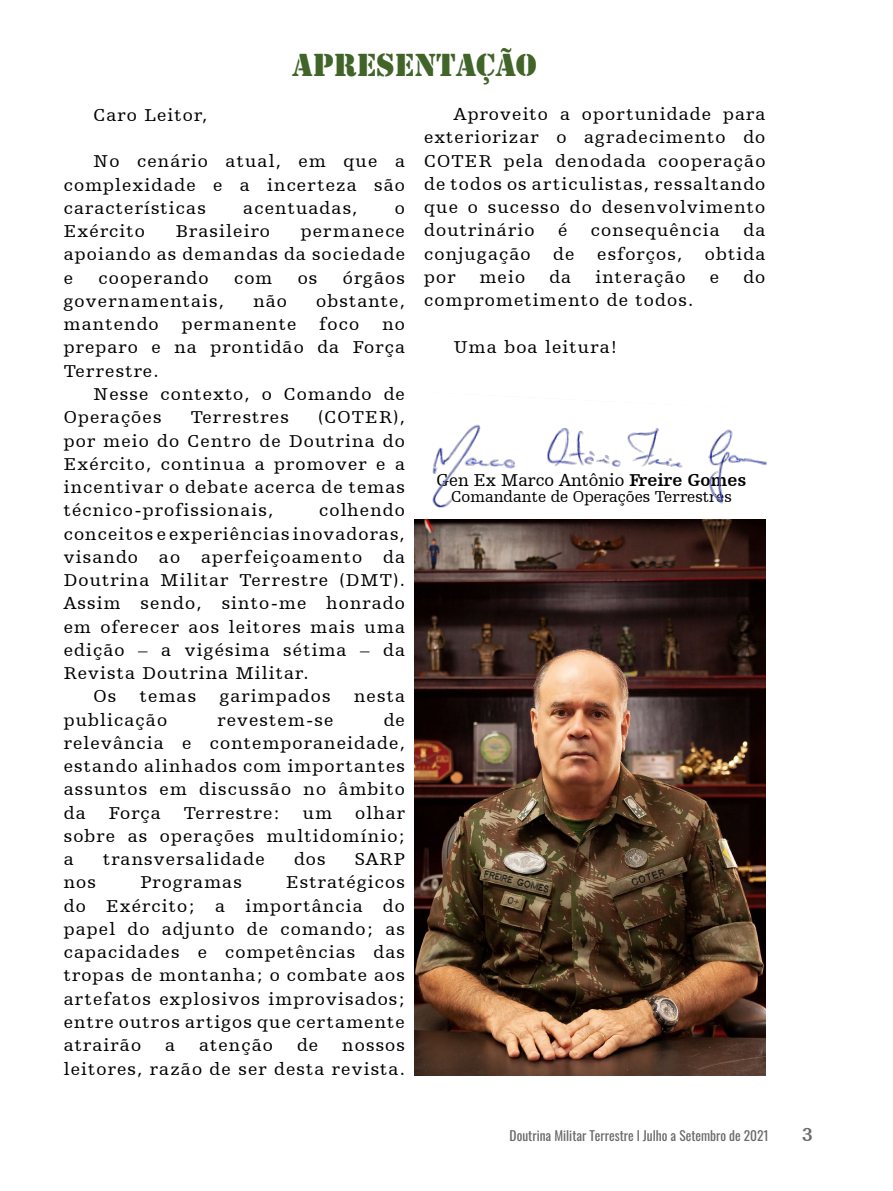
<style>
.page{position:relative;width:893px;height:1191px;background:#fff}
.page>*{position:absolute;margin:0;border:0;box-sizing:border-box;transform-origin:0 0}
.t1{font:33px "Army";color:#416529}
.t2{font:700 19.5px "Humanist Slabserif 712 BT";color:#696969}
.NOTAS{font:18px/23.2px "Humanist Slabserif 712 BT";letter-spacing:.06em;color:#000;text-align:justify;scale:1.05 1}
.NOTAS-2{font:18px "Humanist Slabserif 712 BT";color:#000}
.editorial{font:16.5px "Humanist Slabserif 712 BT";color:#000}
.t3{font:13.35px "Oswald";color:#696969}
.s1{font-weight:700}
</style>
<div class="page">
<img style="left:415px;top:520px;width:350px;height:556px">
<img style="left:418px;top:424px;width:349px;height:116px">
<p class="t1" style="left:292px;top:46px;width:246px">APRESENTAÇÃO</p>
<p class="NOTAS" style="left:94px;top:103px;width:110px">Caro Leitor,</p>
<p class="NOTAS" style="left:64px;top:149px;width:326px;text-indent:30px">No cenário atual, em que a complexidade e a incerteza são características</p>
<p class="NOTAS" style="left:243px;top:196px;width:110px">acentuadas,</p>
<p class="NOTAS" style="left:395px;top:196px;width:11px">o</p>
<p class="NOTAS" style="left:64px;top:219px;width:79px">Exército</p>
<p class="NOTAS" style="left:176px;top:219px;width:91px">Brasileiro</p>
<p class="NOTAS" style="left:64px;top:219px;width:326px;text-indent:237px">permanece apoiando as demandas da sociedade e</p>
<p class="NOTAS" style="left:98px;top:266px;width:106px">cooperando</p>
<p class="NOTAS" style="left:234px;top:266px;width:38px">com</p>
<p class="NOTAS" style="left:298px;top:266px;width:20px">os</p>
<p class="NOTAS" style="left:343px;top:266px;width:61px">órgãos</p>
<p class="NOTAS" style="left:64px;top:289px;width:154px">governamentais,</p>
<p class="NOTAS" style="left:253px;top:289px;width:34px">não</p>
<p class="NOTAS" style="left:316px;top:289px;width:86px">obstante,</p>
<p class="NOTAS" style="left:64px;top:312px;width:92px">mantendo</p>
<p class="NOTAS" style="left:182px;top:312px;width:111px">permanente</p>
<p class="NOTAS" style="left:320px;top:312px;width:39px">foco</p>
<p class="NOTAS" style="left:64px;top:312px;width:326px;text-indent:319px">no preparo e na prontidão da Força Terrestre.</p>
<p class="NOTAS" style="left:64px;top:382px;width:326px;text-indent:30px">Nesse contexto, o Comando de<br>Operações</p>
<p class="NOTAS" style="left:64px;top:405px;width:326px;text-indent:254px">(COTER), por meio do Centro de Doutrina do Exército, continua a promover e a incentivar o debate acerca de temas técnico-profissionais,</p>
<p class="NOTAS" style="left:191px;top:405px;width:95px">Terrestres</p>
<p class="NOTAS" style="left:64px;top:498px;width:327px;text-indent:255px">colhendo conceitos e experiências inovadoras, visando ao aperfeiçoamento da Doutrina Militar Terrestre (DMT).<br>Assim sendo, sinto-me honrado em oferecer aos leitores mais uma edição – a vigésima sétima – da Revista Doutrina Militar.</p>
<p class="NOTAS" style="left:94px;top:684px;width:23px">Os</p>
<p class="NOTAS" style="left:140px;top:684px;width:55px">temas</p>
<p class="NOTAS" style="left:220px;top:684px;width:107px">garimpados</p>
<p class="NOTAS" style="left:354px;top:684px;width:50px">nesta</p>
<p class="NOTAS" style="left:64px;top:707px;width:100px">publicação</p>
<p class="NOTAS" style="left:217px;top:707px;width:112px">revestem-se</p>
<p class="NOTAS" style="left:64px;top:707px;width:326px;text-indent:320px">de relevância e contemporaneidade, estando alinhados com importantes assuntos em discussão no âmbito da</p>
<p class="NOTAS" style="left:64px;top:800px;width:326px;text-indent:291px">olhar sobre as operações multidomínio; a</p>
<p class="NOTAS" style="left:109px;top:800px;width:51px">Força</p>
<p class="NOTAS" style="left:184px;top:800px;width:93px">Terrestre:</p>
<p class="NOTAS" style="left:303px;top:800px;width:29px">um</p>
<p class="NOTAS" style="left:103px;top:847px;width:155px">transversalidade</p>
<p class="NOTAS" style="left:294px;top:847px;width:32px">dos</p>
<p class="NOTAS" style="left:355px;top:847px;width:49px">SARP</p>
<p class="NOTAS" style="left:64px;top:870px;width:326px;text-indent:222px">Estratégicos do Exército; a importância do papel do adjunto de comando; as capacidades e competências das tropas de montanha; o combate aos artefatos explosivos improvisados; entre outros artigos que certamente atrairão</p>
<p class="NOTAS" style="left:64px;top:870px;width:32px">nos</p>
<p class="NOTAS" style="left:140px;top:870px;width:98px">Programas</p>
<p class="NOTAS" style="left:165px;top:1033px;width:11px">a</p>
<p class="NOTAS" style="left:199px;top:1033px;width:72px">atenção</p>
<p class="NOTAS" style="left:297px;top:1033px;width:22px">de</p>
<p class="NOTAS" style="left:64px;top:1033px;width:326px;text-align:right">nossos<br>leitores, razão de ser desta revista.</p>
<p class="NOTAS" style="left:424px;top:102px;width:326px;text-indent:30px">Aproveito a oportunidade para exteriorizar o agradecimento do COTER pela denodada cooperação de todos os articulistas, ressaltando que o sucesso do desenvolvimento doutrinário</p>
<p class="NOTAS" style="left:558px;top:218px;width:10px">é</p>
<p class="NOTAS" style="left:591px;top:218px;width:124px">consequência</p>
<p class="NOTAS" style="left:743px;top:218px;width:22px">da</p>
<p class="NOTAS" style="left:424px;top:242px;width:103px">conjugação</p>
<p class="NOTAS" style="left:553px;top:242px;width:22px">de</p>
<p class="NOTAS" style="left:597px;top:242px;width:83px">esforços,</p>
<p class="NOTAS" style="left:705px;top:242px;width:59px">obtida</p>
<p class="NOTAS" style="left:424px;top:265px;width:31px">por</p>
<p class="NOTAS" style="left:480px;top:265px;width:45px">meio</p>
<p class="NOTAS" style="left:549px;top:265px;width:22px">da</p>
<p class="NOTAS" style="left:595px;top:265px;width:87px">interação</p>
<p class="NOTAS" style="left:710px;top:265px;width:10px">e</p>
<p class="NOTAS" style="left:743px;top:265px;width:23px">do</p>
<p class="NOTAS" style="left:424px;top:288px;width:258px">comprometimento de todos.</p>
<p class="NOTAS" style="left:454px;top:335px;width:157px">Uma boa leitura!</p>
<p class="NOTAS-2" style="left:437px;top:469px;width:311px">Gen Ex Marco Antônio <span class="s1">Freire Gomes</span></p>
<p class="editorial" style="left:451px;top:487px;width:282px">Comandante de Operações Terrestres</p>
<p class="t3" style="left:510px;top:1123px;width:261px">Doutrina Militar Terrestre l Julho a Setembro de 2021</p>
<p class="t2" style="left:802px;top:1123px;width:12px">3</p>
</div>
